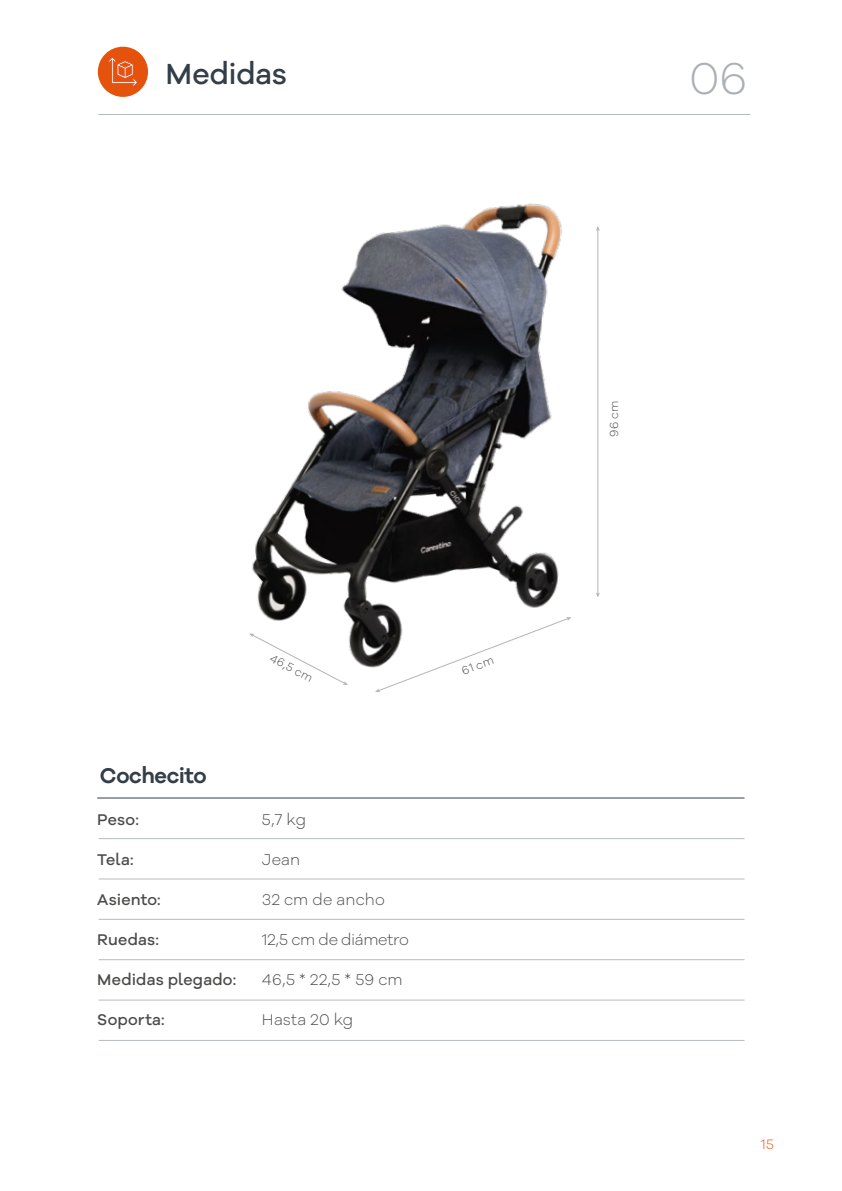
<style>
.page{position:relative;width:842px;height:1191px;background:#fff}
.page>*{position:absolute;margin:0;border:0;box-sizing:border-box;transform-origin:0 0}
.t1{font:300 46px "Galano Grotesque Alt";color:#acb0b4}
.t2{font:500 30px "Galano Grotesque Alt";letter-spacing:-.005em;color:#333e48}
.t3{font:600 22px "Galano Grotesque Alt";letter-spacing:-.02em;color:#333e48}
.t4{font:500 16px "Galano Grotesque Alt";letter-spacing:.01em;color:#4b4b4a}
.t5{font:300 16px "Galano Grotesque Alt";letter-spacing:.01em;color:#4b4b4a}
.t6{font:300 16px "Galano Grotesque Alt";letter-spacing:-.02em;color:#4b4b4a}
.t7{font:300 14px "Galano Grotesque Alt";color:#e5520c}
.t8{font:300 12px "Galano Grotesque Alt";color:#4b4b4a}
</style>
<div class="page">
<hr style="left:98px;top:114px;width:652px;height:1px;background:#b7bcbf">
<hr style="left:597px;top:229px;width:1px;height:365px;background:#b5b4b4">
<svg style="left:596px;top:592px;width:4px;height:5px"></svg>
<svg style="left:596px;top:226px;width:4px;height:5px"></svg>
<hr style="left:99px;top:838px;width:645px;height:1px;background:#b7bcbf">
<hr style="left:99px;top:878px;width:645px;height:1px;background:#b7bcbf">
<hr style="left:99px;top:919px;width:645px;height:1px;background:#b7bcbf">
<hr style="left:99px;top:959px;width:645px;height:1px;background:#b7bcbf">
<hr style="left:99px;top:999px;width:645px;height:1px;background:#b7bcbf">
<hr style="left:99px;top:1040px;width:645px;height:1px;background:#b7bcbf">
<hr style="left:97px;top:797px;width:647px;height:1px;background:#333e48">
<div style="left:98px;top:47px;width:50px;height:50px;background:#e5520c;border-radius:50%"></div>
<svg style="left:108px;top:57px;width:30px;height:30px"></svg>
<img style="left:249px;top:203px;width:322px;height:489px">
<h2 class="t2" style="left:166px;top:55px;width:123px">Medidas</h2>
<h1 class="t1" style="left:689px;top:48px;width:60px">06</h1>
<p class="t8" style="left:274px;top:650px;width:48px;rotate:28deg">46,5 cm</p>
<h3 class="t3" style="left:100px;top:761px;width:108px">Cochecito</h3>
<p class="t4" style="left:97px;top:809px;width:43px">Peso:</p>
<p class="t4" style="left:97px;top:849px;width:38px">Tela:</p>
<p class="t4" style="left:97px;top:889px;width:65px">Asiento:</p>
<p class="t4" style="left:97px;top:929px;width:63px">Ruedas:</p>
<p class="t4" style="left:97px;top:969px;width:141px">Medidas plegado:</p>
<p class="t4" style="left:97px;top:1009px;width:69px">Soporta:</p>
<p class="t5" style="left:262px;top:809px;width:46px">5,7 kg</p>
<p class="t5" style="left:262px;top:849px;width:40px">Jean</p>
<p class="t5" style="left:262px;top:889px;width:125px">32 cm de ancho</p>
<p class="t6" style="left:262px;top:929px;width:148px">12,5 cm de diámetro</p>
<p class="t5" style="left:262px;top:969px;width:142px">46,5 * 22,5 * 59 cm</p>
<p class="t5" style="left:262px;top:1009px;width:93px">Hasta 20 kg</p>
<p class="t8" style="left:459px;top:664px;width:35px;rotate:-20deg">61 cm</p>
<p class="t8" style="left:606px;top:437px;width:38px;rotate:-90deg">96 cm</p>
<p class="t7" style="left:761px;top:1135px;width:15px">15</p>
</div>
